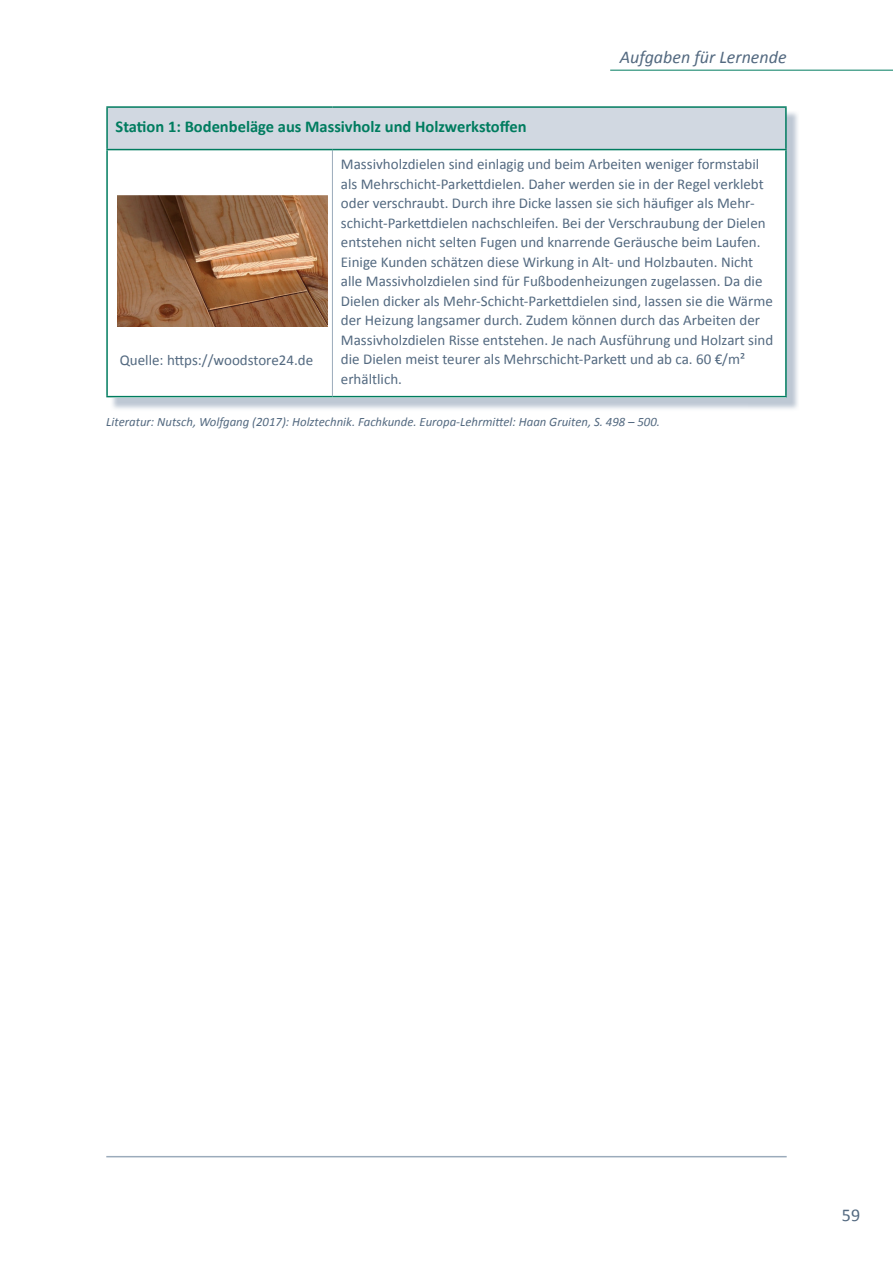
<style>
.page{position:relative;width:893px;height:1263px;background:#fff}
.page>*{position:absolute;margin:0;border:0;box-sizing:border-box;transform-origin:0 0}
.t1{font:italic 18px "Calibri";color:#536980}
.t2{font:18px "Calibri";color:#536980}
.t3{font:700 16.5px "Calibri";color:#007c5f}
.t4{font:15px/19.5px "Calibri";color:#536980}
.t5{font:italic 12.75px "Calibri";color:#536980}
</style>
<div class="page">
<hr style="left:610px;top:70px;width:283px;height:1px;background:#007c5f">
<hr style="left:106px;top:1156px;width:681px;height:1px;background:#9babbb">
<img style="left:747px;top:112px;width:51px;height:297px">
<div style="left:106px;top:106px;width:680px;height:292px;background:#fff"></div>
<div style="left:107px;top:107px;width:679px;height:43px;background:#d1d8e1"></div>
<hr style="left:106px;top:396px;width:226px;height:1px;background:#007c5f">
<hr style="left:332px;top:396px;width:455px;height:1px;background:#007c5f">
<hr style="left:332px;top:150px;width:1px;height:246px;background:#9babbb">
<hr style="left:106px;top:150px;width:2px;height:246px;background:#007c5f">
<hr style="left:106px;top:106px;width:226px;height:2px;background:#007c5f">
<hr style="left:106px;top:108px;width:2px;height:41px;background:#007c5f">
<hr style="left:332px;top:106px;width:455px;height:2px;background:#007c5f">
<hr style="left:785px;top:108px;width:2px;height:41px;background:#007c5f">
<hr style="left:106px;top:149px;width:226px;height:1px;background:#007c5f">
<hr style="left:332px;top:149px;width:455px;height:1px;background:#007c5f">
<hr style="left:785px;top:150px;width:2px;height:246px;background:#007c5f">
<img style="left:117px;top:196px;width:210px;height:131px">
<p class="t3" style="left:116px;top:116px;width:413px">Station 1: Bodenbeläge aus Massivholz und Holzwerkstoffen</p>
<p class="t1" style="left:620px;top:45px;width:168px">Aufgaben für Lernende</p>
<p class="t4" style="left:341px;top:154px;width:434px">Massivholzdielen sind einlagig und beim Arbeiten weniger formstabil als Mehrschicht-Parkettdielen. Daher werden sie in der Regel verklebt oder verschraubt. Durch ihre Dicke lassen sie sich häufiger als Mehr&shy;schicht-Parkettdielen nachschleifen. Bei der Verschraubung der Dielen entstehen nicht selten Fugen und knarrende Geräusche beim Laufen.<br>Einige Kunden schätzen diese Wirkung in Alt- und Holzbauten. Nicht alle Massivholzdielen sind für Fußbodenheizungen zugelassen. Da die Dielen dicker als Mehr-Schicht-Parkettdielen sind, lassen sie die Wärme der Heizung langsamer durch. Zudem können durch das Arbeiten der Massivholzdielen Risse entstehen. Je nach Ausführung und Holzart sind die Dielen meist teurer als Mehrschicht-Parkett und ab ca. 60 €/m² erhältlich.</p>
<p class="t5" style="left:106px;top:413px;width:555px">Literatur: Nutsch, Wolfgang (2017): Holztechnik. Fachkunde. Europa-Lehrmittel: Haan Gruiten, S. 498 – 500.</p>
<p class="t4" style="left:120px;top:350px;width:195px">Quelle: https://woodstore24.de</p>
<p class="t2" style="left:842px;top:1204px;width:20px">59</p>
</div>
